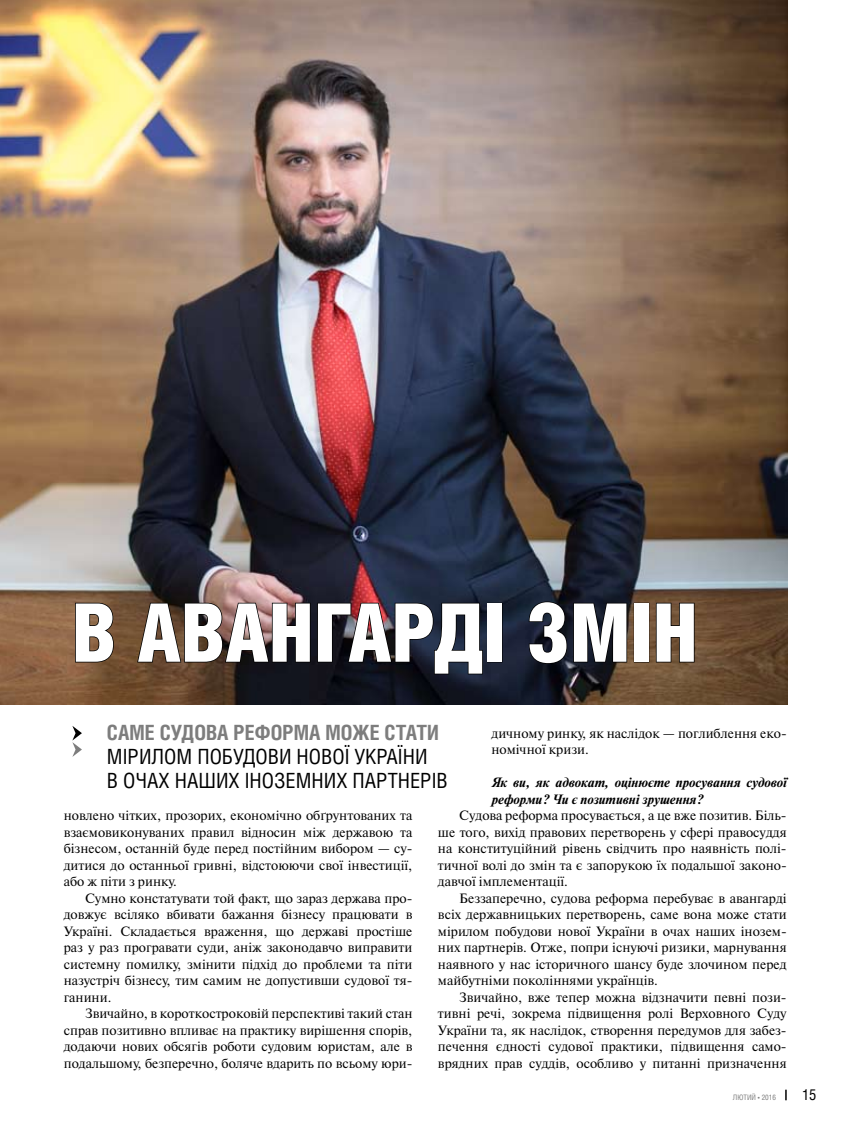
<style>
.page{position:relative;width:859px;height:1132px;background:#fff}
.page>*{position:absolute;margin:0;border:0;box-sizing:border-box;transform-origin:0 0}
.t1{font:900 81px "Helios Cond";color:#fff}
.t2{font:21px "Helios Cond";color:#000}
.t3{font:700 21px "Helios Cond";color:#7d7d7d}
.t4{font:15px "Helios Cond";color:#000}
.t5{font:13.5px/16.5px "Newton C";color:#000;text-align:justify}
.t6{font:italic 700 13.5px/16.5px "Newton C";color:#000}
.t7{font:7.5px "Helios Cond";color:#7d7d7d}
</style>
<div class="page">
<svg style="left:785px;top:1089px;width:2px;height:10px"></svg>
<img style="left:0;top:0;width:788px;height:704px">
<svg style="left:72px;top:726px;width:10px;height:30px"></svg>
<svg style="left:74px;top:602px;width:41px;height:61px;background:#73533a"></svg>
<svg style="left:136px;top:601px;width:348px;height:74px;background:#3a2e30"></svg>
<div style="left:487px;top:602px;width:16px;height:60px;border:2px solid #000"></div>
<svg style="left:528px;top:600px;width:100px;height:64px;background:#141723"></svg>
<div style="left:634px;top:602px;width:15px;height:60px;border:2px solid #000"></div>
<svg style="left:655px;top:602px;width:40px;height:61px;background:#5f452e"></svg>
<h1 class="t1" style="left:72px;top:586px;width:628px">В авангарді змін</h1>
<h2 class="t3" style="left:107px;top:719px;width:333px">Саме судова реформа може стати</h2>
<h2 class="t2" style="left:107px;top:743px;width:13px">мірилом</h2>
<h2 class="t2" style="left:197px;top:743px;width:71px">по будови</h2>
<h2 class="t2" style="left:297px;top:743px;width:13px">ново</h2>
<h2 class="t2" style="left:345px;top:743px;width:70px">ї України</h2>
<h2 class="t2" style="left:107px;top:767px;width:11px">воча</h2>
<h2 class="t2" style="left:159px;top:767px;width:140px">х наших іноземни</h2>
<h2 class="t2" style="left:336px;top:767px;width:28px">х партнерів</h2>
<p class="t5" style="left:491px;top:724px;width:297px">дичному ринку, як наслідок — поглиблення еко&shy;номічної кризи.</p>
<p class="t6" style="left:491px;top:774px;width:297px">Як ви, як адвокат, оцінюєте просування судової реформи? Чи є позитивні зрушення?</p>
<p class="t5" style="left:438px;top:807px;width:350px;text-indent:21px">Судова реформа просувається, а це вже позитив. Біль&shy;ше того, вихід правових перетворень у сфері правосуддя на конституційний рівень свідчить про наявність полі&shy;тичної волі до змін та є запорукою їх подальшої законо&shy;давчої імплементації.</p>
<p class="t5" style="left:438px;top:889px;width:350px;text-indent:21px">Беззаперечно, судова реформа перебуває в авангарді всіх державницьких перетворень, саме вона може стати мірилом побудови нової України в очах наших інозем&shy;них партнерів. Отже, попри існуючі ризики, марнування наявного у нас історичного шансу буде злочином перед майбутніми поколіннями українців.</p>
<p class="t5" style="left:438px;top:988px;width:350px;text-indent:21px">Звичайно, вже тепер можна відзначити певні пози&shy;тивні речі, зокрема підвищення ролі Верховного Суду України та, як наслідок, створення передумов для забез&shy;печення єдності судової практики, підвищення само&shy;врядних прав суддів, особливо у питанні призначення</p>
<p class="t5" style="left:64px;top:807px;width:350px">новлено чітких, прозорих, економічно обґрунтованих та взаємовиконуваних правил відносин між державою та бізнесом, останній буде перед постійним вибором — су&shy;дитися до останньої гривні, відстоюючи свої інвестиції, або ж піти з ринку.</p>
<p class="t5" style="left:64px;top:889px;width:350px;text-indent:21px">Сумно констатувати той факт, що зараз держава про&shy;довжує всіляко вбивати бажання бізнесу працювати в Україні. Складається враження, що державі простіше раз у раз програвати суди, аніж законодавчо виправити системну помилку, змінити підхід до проблеми та піти назустріч бізнесу, тим самим не допустивши судової тя&shy;ганини.</p>
<p class="t5" style="left:64px;top:1005px;width:350px;text-indent:21px">Звичайно, в короткостроковій перспективі такий стан справ позитивно впливає на практику вирішення спорів, додаючи нових обсягів роботи судовим юристам, але в подальшому, безперечно, боляче вдарить по всьому юри-</p>
<p class="t7" style="left:733px;top:1092px;width:45px">ЛЮТИЙ • 2016</p>
<p class="t4" style="left:802px;top:1085px;width:16px">15</p>
</div>
